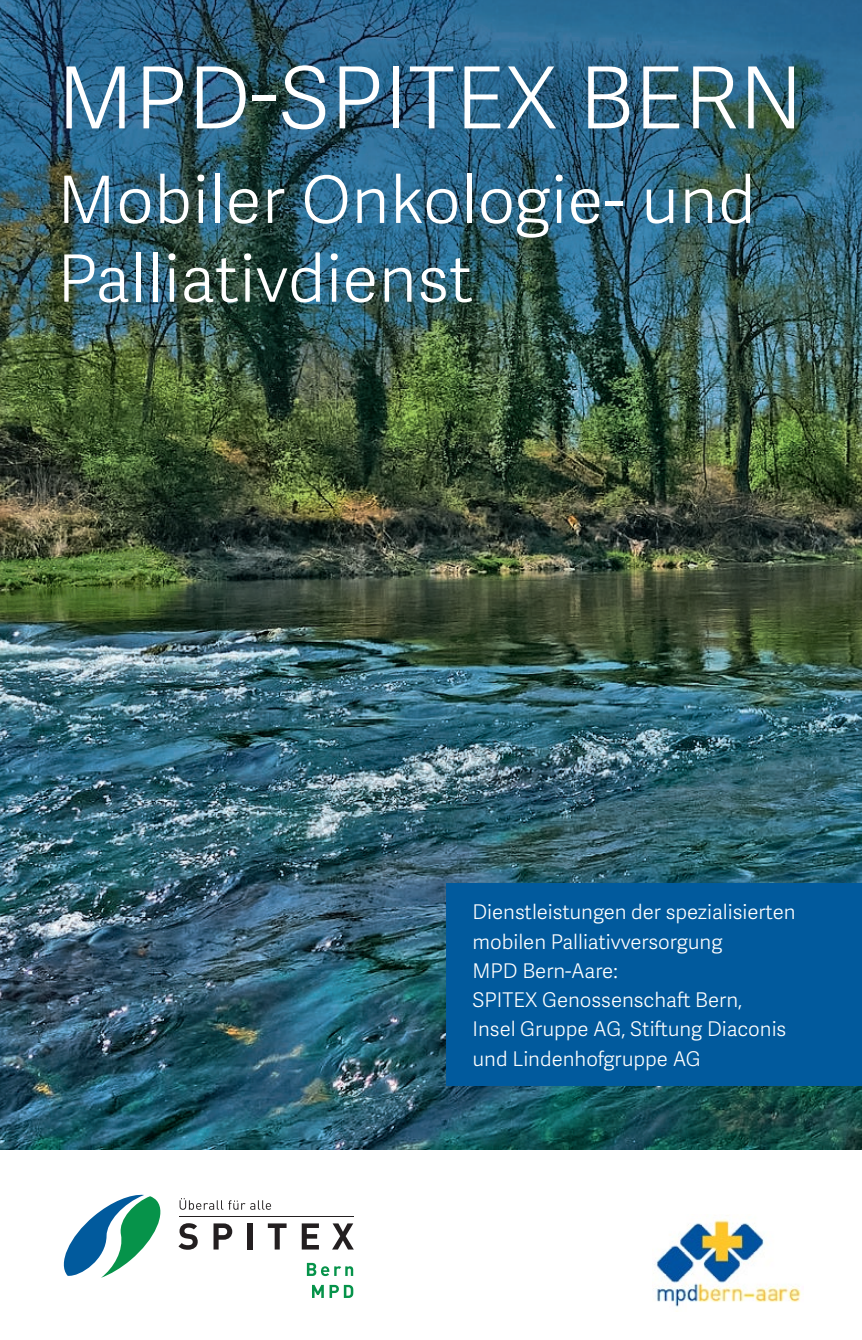
<style>
.page{position:relative;width:862px;height:1340px;background:#fff}
.page>*{position:absolute;margin:0;border:0;box-sizing:border-box;transform-origin:0 0}
.t1{font:300 85.5px "Adelle Sans";letter-spacing:.01em;color:#fff}
.t2{font:300 65.25px/78.8px "Adelle Sans";letter-spacing:.01em;color:#fff}
.t3{font:300 20.25px/29.2px "Adelle Sans";color:#fff}
</style>
<div class="page">
<img style="left:0;top:0;width:861px;height:1149px">
<svg style="left:312px;top:1284px;width:11px;height:13px"></svg>
<svg style="left:329px;top:1284px;width:24px;height:13px"></svg>
<svg style="left:64px;top:1194px;width:97px;height:83px"></svg>
<svg style="left:178px;top:1223px;width:19px;height:26px"></svg>
<svg style="left:213px;top:1223px;width:19px;height:26px"></svg>
<div style="left:247px;top:1223px;width:5px;height:26px;background:#231f20"></div>
<svg style="left:268px;top:1223px;width:18px;height:26px"></svg>
<svg style="left:301px;top:1223px;width:18px;height:26px"></svg>
<svg style="left:332px;top:1223px;width:21px;height:26px"></svg>
<svg style="left:179px;top:1198px;width:92px;height:11px"></svg>
<svg style="left:307px;top:1262px;width:46px;height:13px"></svg>
<hr style="left:179px;top:1216px;width:174px;height:1px;background:#231f20">
<div style="left:446px;top:883px;width:415px;height:203px;background:#015a9d"></div>
<img style="left:654px;top:1219px;width:147px;height:88px">
<h1 class="t1" style="left:57px;top:37px;width:746px">MPD-SPITEX BERN</h1>
<h2 class="t2" style="left:57px;top:158px;width:699px">Mobiler Onkologie- und<br>Palliativdienst</h2>
<p class="t3" style="left:472px;top:896px;width:324px">Dienstleistungen der spezialisierten mobilen Palliativversorgung<br>MPD Bern-Aare:<br>SPITEX Genossenschaft Bern,<br>Insel Gruppe AG, Stiftung Diaconis und Lindenhofgruppe AG</p>
</div>
